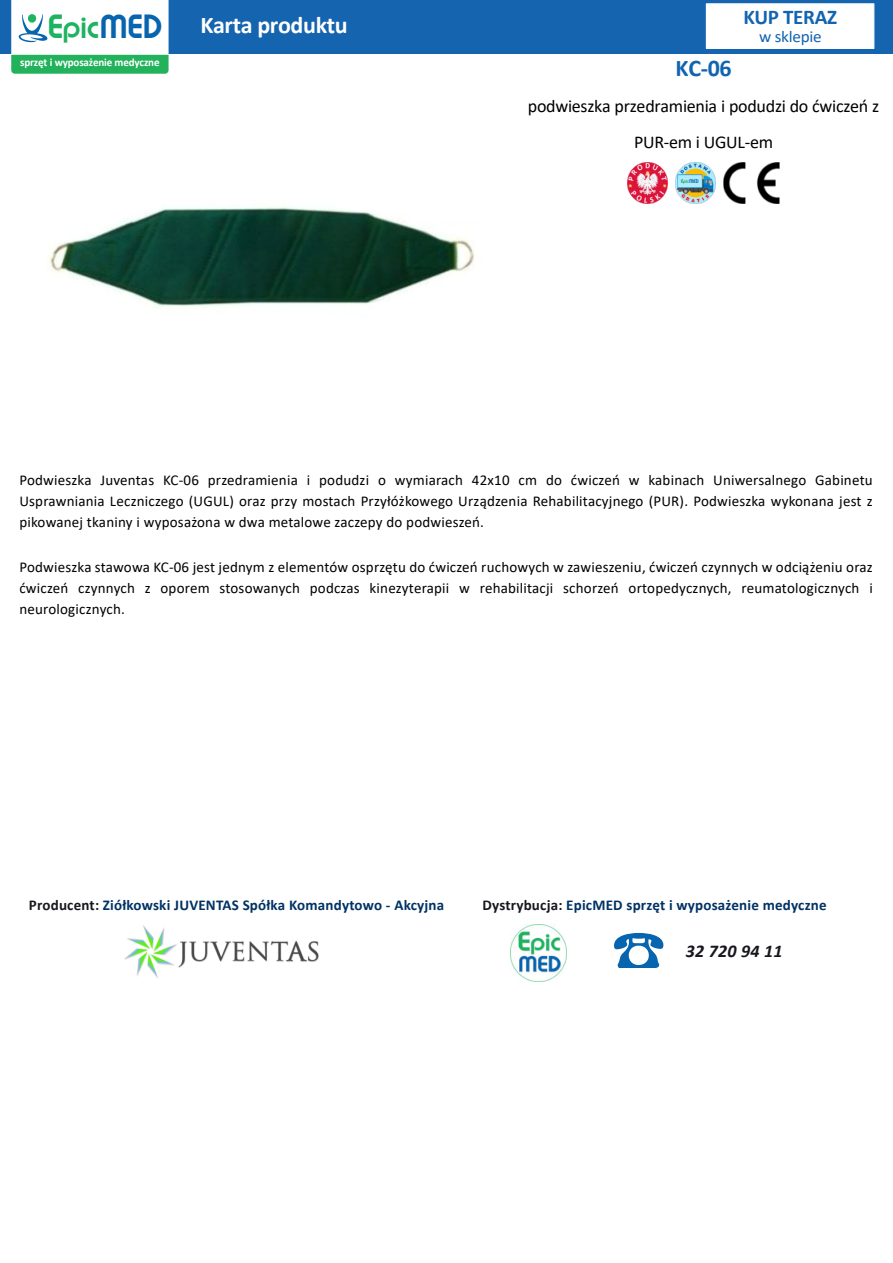
<style>
.page{position:relative;width:893px;height:1263px;background:#fff}
.page>*{position:absolute;margin:0;border:0;box-sizing:border-box;transform-origin:0 0}
.t1{font:700 54px "Malgun Gothic";color:#0765b0}
.t2{font:24.75px "Brandish";color:#1eb360}
.t3{font:700 24px "Calibri";letter-spacing:-.015em;color:#fff}
.t4{font:700 24px "Calibri";color:#1364b0}
.t5{font:700 21px "Calibri";letter-spacing:-.015em;color:#1364b0}
.t6{font:18px/36px "Calibri";letter-spacing:-.015em;color:#000;text-align:center}
.t7{font:italic 700 18px "Calibri";letter-spacing:.015em;color:#1a161e}
.t8{font:16.5px "Calibri";letter-spacing:-.015em;color:#1364b0;scale:1.04 1}
.t9{font:15px/21px "Calibri";letter-spacing:.015em;color:#000;text-align:justify}
.t10{font:700 15px "Calibri";letter-spacing:.015em;color:#003264}
.t11{font:700 11.25px "Calibri";letter-spacing:-.015em;color:#fff}
.s1{font-size:28.35px}
.s2{font-size:28.35px;color:#0765b0}
.s3{color:#1a161e}
</style>
<div class="page">
<img style="left:49px;top:206px;width:426px;height:101px">
<div style="left:0;top:0;width:893px;height:54px;background:#1564af"></div>
<svg style="left:11px;top:0;width:158px;height:74px;background:#c0e8d3"></svg>
<img style="left:627px;top:163px;width:41px;height:40px">
<img style="left:675px;top:163px;width:41px;height:40px">
<img style="left:723px;top:163px;width:57px;height:40px">
<div style="left:706px;top:3px;width:168px;height:46px;background:#fff;border:1px solid #fff"></div>
<img style="left:510px;top:925px;width:57px;height:56px">
<img style="left:124px;top:925px;width:195px;height:53px">
<h2 class="t2" style="left:48px;top:10px;width:116px"><span class="s1">E</span>pic<span class="s2">MED</span></h2>
<p class="t11" style="left:20px;top:58px;width:141px">sprzęt i wyposażenie medyczne</p>
<h3 class="t3" style="left:200px;top:15px;width:149px">Karta produktu</h3>
<h3 class="t5" style="left:743px;top:8px;width:95px">KUP TERAZ</h3>
<p class="t8" style="left:759px;top:30px;width:62px">w sklepie</p>
<h3 class="t4" style="left:675px;top:58px;width:58px">KC-06</h3>
<p class="t6" style="left:528px;top:89px;width:353px">podwieszka przedramienia i podudzi do ćwiczeń z<br>PUR-em i UGUL-em</p>
<p class="t9" style="left:19px;top:471px;width:855px">Podwieszka Juventas KC-06 przedramienia i podudzi o wymiarach 42x10 cm do ćwiczeń w kabinach Uniwersalnego Gabinetu Usprawniania Leczniczego (UGUL) oraz przy mostach Przyłóżkowego Urządzenia Rehabilitacyjnego (PUR). Podwieszka wykonana jest z pikowanej tkaniny i wyposażona w dwa metalowe zaczepy do podwieszeń.</p>
<p class="t9" style="left:19px;top:558px;width:855px">Podwieszka stawowa KC-06 jest jednym z elementów osprzętu do ćwiczeń ruchowych w zawieszeniu, ćwiczeń czynnych w odciążeniu oraz ćwiczeń czynnych z oporem stosowanych podczas kinezyterapii w rehabilitacji schorzeń ortopedycznych, reumatologicznych i neurologicznych.</p>
<p class="t10" style="left:29px;top:898px;width:417px"><span class="s3">Producent:</span> Ziółkowski JUVENTAS Spółka Komandytowo - Akcyjna</p>
<p class="t10" style="left:482px;top:898px;width:346px"><span class="s3">Dystrybucja:</span> EpicMED sprzęt i wyposażenie medyczne</p>
<h1 class="t1" style="left:612px;top:923px;width:55px">☎</h1>
<p class="t7" style="left:686px;top:943px;width:98px">32 720 94 11</p>
</div>
